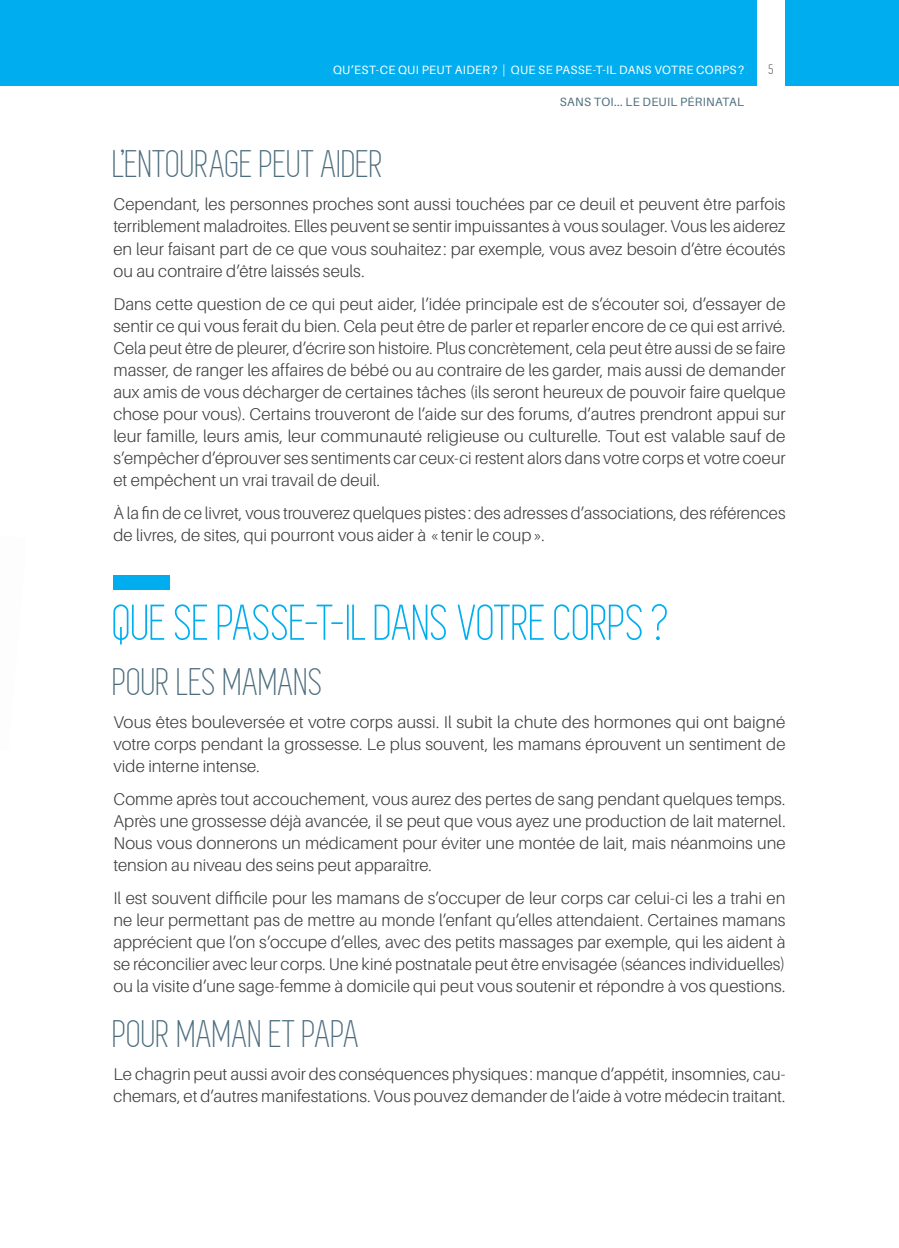
<style>
.page{position:relative;width:899px;height:1248px;background:#fff}
.page>*{position:absolute;margin:0;border:0;box-sizing:border-box;transform-origin:0 0}
.BODY{font:52px "Simplifica";letter-spacing:-.005em;color:#00aeef}
.BODY-2{font:40px "Simplifica";letter-spacing:.015em;color:#4d6d7e}
.BODY-3{font:300 17px/22px "Aileron";color:#3e3e3f;text-align:justify}
.t1{font:14px "Simplifica";color:#231f20}
.t2{font:12px "Aileron";letter-spacing:.025em;color:#fff}
.t3{font:12px "Aileron";letter-spacing:.025em;color:#4d6d7e}
</style>
<div class="page">
<div style="left:0;top:0;width:28px;height:85px;background:#00aeef"></div>
<div style="left:28px;top:0;width:729px;height:85px;background:#00aeef"></div>
<div style="left:785px;top:0;width:114px;height:85px;background:#00aeef"></div>
<div style="left:113px;top:576px;width:57px;height:14px;background:#00aeef"></div>
<p class="t2" style="left:333px;top:63px;width:412px">QU’EST-CE QUI PEUT AIDER? | QUE SE PASSE-T-IL DANS VOTRE CORPS?</p>
<p class="t1" style="left:769px;top:62px;width:7px">5</p>
<p class="t3" style="left:560px;top:95px;width:186px">SANS TOI... LE DEUIL PÉRINATAL</p>
<p class="BODY-2" style="left:113px;top:143px;width:272px">L’ENTOURAGE PEUT AIDER</p>
<p class="BODY-3" style="left:113px;top:194px;width:673px">Cependant, les personnes proches sont aussi touchées par ce deuil et peuvent être parfois terriblement maladroites. Elles peuvent se sentir impuissantes à vous soulager. Vous les aiderez en leur faisant part de ce que vous souhaitez : par exemple, vous avez besoin d’être écoutés ou au contraire d’être laissés seuls.</p>
<p class="BODY-3" style="left:113px;top:293px;width:673px">Dans cette question de ce qui peut aider, l’idée principale est de s’écouter soi, d’essayer de sentir ce qui vous ferait du bien. Cela peut être de parler et reparler encore de ce qui est arrivé.<br>Cela peut être de pleurer, d’écrire son histoire. Plus concrètement, cela peut être aussi de se faire masser, de ranger les affaires de bébé ou au contraire de les garder, mais aussi de demander aux amis de vous décharger de certaines tâches (ils seront heureux de pouvoir faire quelque chose pour vous). Certains trouveront de l’aide sur des forums, d’autres prendront appui sur leur famille, leurs amis, leur communauté religieuse ou culturelle. Tout est valable sauf de s’empêcher d’éprouver ses sentiments car ceux-ci restent alors dans votre corps et votre coeur et empêchent un vrai travail de deuil.</p>
<p class="BODY-3" style="left:113px;top:502px;width:673px">À la fin de ce livret, vous trouverez quelques pistes : des adresses d’associations, des références de livres, de sites, qui pourront vous aider à «tenir le coup».</p>
<p class="BODY" style="left:113px;top:595px;width:558px">QUE SE PASSE-T-IL DANS VOTRE CORPS?</p>
<p class="BODY-2" style="left:113px;top:660px;width:212px">POUR LES MAMANS</p>
<p class="BODY-3" style="left:113px;top:711px;width:673px">Vous êtes bouleversée et votre corps aussi. Il subit la chute des hormones qui ont baigné votre corps pendant la grossesse. Le plus souvent, les mamans éprouvent un sentiment de vide interne intense.</p>
<p class="BODY-3" style="left:113px;top:788px;width:673px">Comme après tout accouchement, vous aurez des pertes de sang pendant quelques temps.<br>Après une grossesse déjà avancée, il se peut que vous ayez une production de lait maternel.<br>Nous vous donnerons un médicament pour éviter une montée de lait, mais néanmoins une tension au niveau des seins peut apparaître.</p>
<p class="BODY-3" style="left:113px;top:887px;width:673px">Il est souvent difficile pour les mamans de s’occuper de leur corps car celui-ci les a trahi en ne leur permettant pas de mettre au monde l’enfant qu’elles attendaient. Certaines mamans apprécient que l’on s’occupe d’elles, avec des petits massages par exemple, qui les aident à se réconcilier avec leur corps. Une kiné postnatale peut être envisagée (séances individuelles) ou la visite d’une sage-femme à domicile qui peut vous soutenir et répondre à vos questions.</p>
<p class="BODY-2" style="left:113px;top:1012px;width:248px">POUR MAMAN ET PAPA</p>
<p class="BODY-3" style="left:113px;top:1063px;width:673px">Le chagrin peut aussi avoir des conséquences physiques : manque d’appétit, insomnies, cau&shy;chemars, et d’autres manifestations. Vous pouvez demander de l’aide à votre médecin traitant.</p>
</div>
